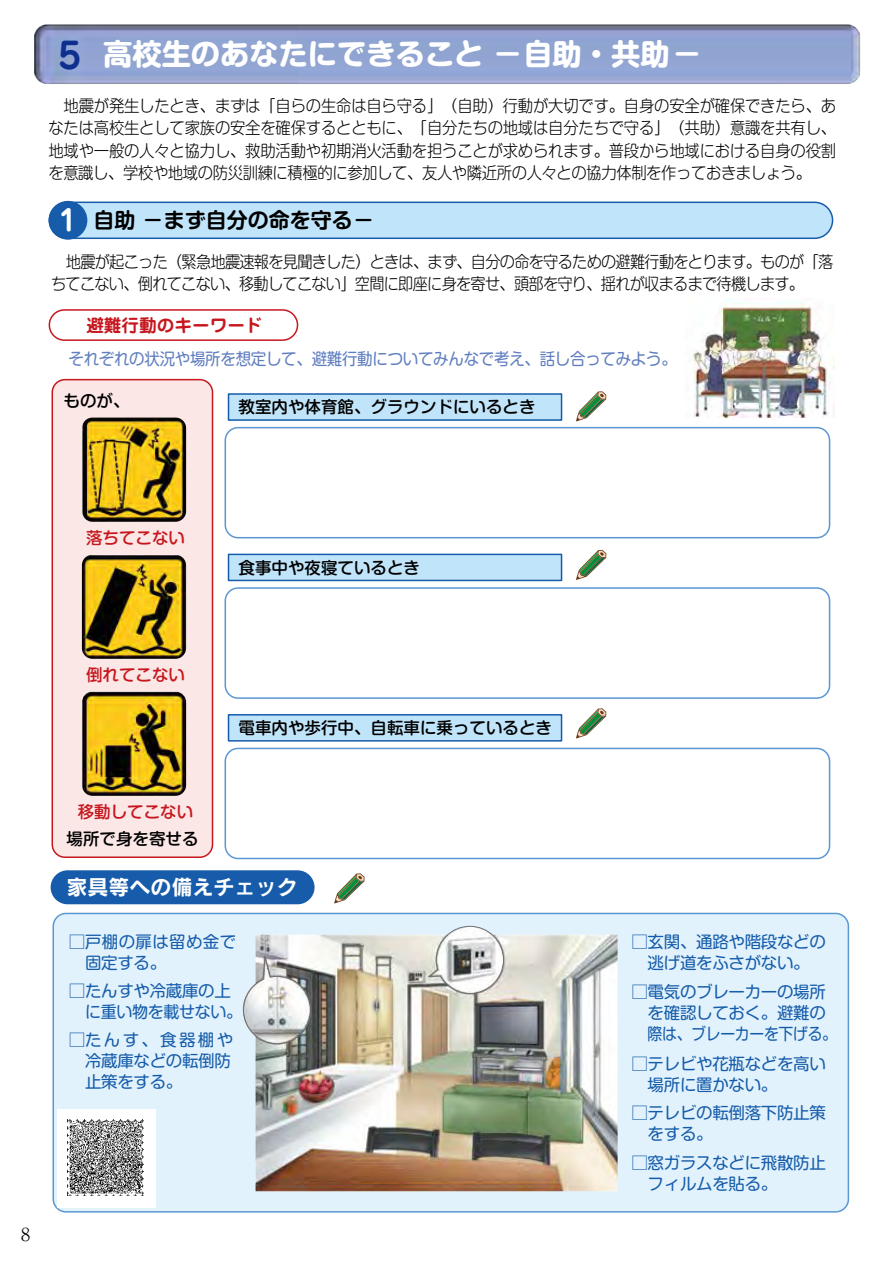
<style>
.page{position:relative;width:893px;height:1263px;background:#fff}
.page>*{position:absolute;margin:0;border:0;box-sizing:border-box;transform-origin:0 0}
.t1{font:700 29.25px "Shin M Go";color:#fff}
.t2{font:700 28.5px "Jun 501 Pro";color:#fff}
.t3{font:700 21px "Shin M Go De";color:#000}
.t4{font:21px "Rodin Pro B";color:#fff}
.t5{font:300 18px "Ryumin Pr 6";color:#000}
.t6{font:700 17.7px "Jun 501 Pro";color:#c7171e}
.t7{font:300 16.5px/22.5px "Shin M Go";letter-spacing:-.045em;color:#000;text-align:justify;scale:.93 1}
.t8{font:16.5px/21px "Shin M Go";letter-spacing:-.02em;color:#165caa}
.t9{font:300 16.5px/21.8px "Shin M Go";letter-spacing:-.045em;color:#000;scale:.92 1}
.t10{font:500 16.5px "Shin M Go";color:#000}
.t11{font:16.5px "Shin M Go";letter-spacing:-.02em;color:#607ebf;scale:.94 1}
.t12{font:500 16.5px "Shin M Go";color:#c7171e}
.t13{font:16.5px/21px "Shin M Go";letter-spacing:.02em;color:#165caa}
.t14{font:16.5px "Shin M Go";letter-spacing:-.02em;color:#165caa;scale:.9 1}
.s1{font-family:"Jun 501 Pro";font-size:36px;color:#0e2f8f}
</style>
<div class="page">
<div style="left:53px;top:913px;width:795px;height:299px;background:#e1f2fc;border-radius:13px"></div>
<div style="left:53px;top:913px;width:796px;height:299px;border:2px solid #5b97d2;border-radius:13px"></div>
<div style="left:57px;top:1109px;width:98px;height:98px;background:#fff"></div>
<img style="left:34px;top:24px;width:827px;height:60px">
<div style="left:49px;top:202px;width:783px;height:36px;background:#c0e4f9;border-radius:18px"></div>
<div style="left:49px;top:202px;width:784px;height:37px;border:2px solid #165caa;border-radius:18px"></div>
<div style="left:49px;top:201px;width:38px;height:39px;background:#165caa;border-radius:50%"></div>
<div style="left:49px;top:309px;width:249px;height:32px;border:2px solid #c7171e;border-radius:15px"></div>
<div style="left:52px;top:380px;width:160px;height:477px;background:#fce7e7;border-radius:13px"></div>
<div style="left:52px;top:379px;width:161px;height:479px;border:2px solid #c7171e;border-radius:13px"></div>
<div style="left:225px;top:427px;width:605px;height:111px;border:2px solid #5b97d2;border-radius:13px"></div>
<img style="left:82px;top:417px;width:104px;height:105px">
<img style="left:82px;top:555px;width:104px;height:104px">
<img style="left:82px;top:692px;width:104px;height:104px">
<img style="left:685px;top:298px;width:149px;height:119px">
<div style="left:228px;top:394px;width:333px;height:26px;background:#c0e4f9"></div>
<div style="left:228px;top:393px;width:334px;height:28px;border:2px solid #165caa"></div>
<div style="left:225px;top:587px;width:605px;height:112px;border:2px solid #5b97d2;border-radius:13px"></div>
<div style="left:228px;top:554px;width:333px;height:26px;background:#c0e4f9"></div>
<div style="left:228px;top:554px;width:334px;height:27px;border:2px solid #165caa"></div>
<div style="left:225px;top:748px;width:605px;height:111px;border:2px solid #5b97d2;border-radius:13px"></div>
<div style="left:228px;top:715px;width:333px;height:26px;background:#c0e4f9"></div>
<div style="left:228px;top:714px;width:334px;height:28px;border:2px solid #165caa"></div>
<svg style="left:576px;top:391px;width:30px;height:30px"></svg>
<svg style="left:576px;top:550px;width:30px;height:30px"></svg>
<svg style="left:576px;top:708px;width:30px;height:30px"></svg>
<svg style="left:334px;top:873px;width:31px;height:30px"></svg>
<div style="left:51px;top:870px;width:264px;height:34px;background:#165caa;border-radius:17px"></div>
<img style="left:255px;top:934px;width:363px;height:257px">
<svg style="left:243px;top:952px;width:69px;height:92px"></svg>
<svg style="left:427px;top:925px;width:77px;height:69px;background:#cccecc"></svg>
<img style="left:68px;top:1119px;width:75px;height:76px">
<h1 class="t1" style="left:58px;top:33px;width:645px"><span class="s1">5</span> 高校生のあなたにできること －自助・共助－</h1>
<p class="t7" style="left:48px;top:93px;width:849px">　地震が発生したとき、まずは「自らの生命は自ら守る」（自助）行動が大切です。自身の安全が確保できたら、あなたは高校生として家族の安全を確保するとともに、「自分たちの地域は自分たちで守る」（共助）意識を共有し、地域や一般の人々と協力し、救助活動や初期消火活動を担うことが求められます。普段から地域における自身の役割を意識し、学校や地域の防災訓練に積極的に参加して、友人や隣近所の人々との協力体制を作っておきましょう。</p>
<h2 class="t2" style="left:59px;top:197px;width:19px">1</h2>
<p class="t3" style="left:93px;top:205px;width:282px">自助 －まず自分の命を守る－</p>
<p class="t9" style="left:51px;top:250px;width:852px;text-indent:15px">地震が起こった（緊急地震速報を見聞きした）ときは、まず、自分の命を守るための避難行動をとります。ものが「落ちてこない、倒れてこない、移動してこない」空間に即座に身を寄せ、頭部を守り、揺れが収まるまで待機します。</p>
<p class="t6" style="left:86px;top:311px;width:178px">避難行動のキーワード</p>
<p class="t11" style="left:68px;top:347px;width:649px">それぞれの状況や場所を想定して、避難行動についてみんなで考え、話し合ってみよう。</p>
<p class="t10" style="left:63px;top:389px;width:67px">ものが、</p>
<p class="t10" style="left:238px;top:395px;width:298px">教室内や体育館、グラウンドにいるとき</p>
<p class="t12" style="left:86px;top:526px;width:100px">落ちてこない</p>
<p class="t12" style="left:86px;top:663px;width:100px">倒れてこない</p>
<p class="t12" style="left:78px;top:800px;width:117px">移動してこない</p>
<p class="t10" style="left:66px;top:827px;width:133px">場所で身を寄せる</p>
<p class="t10" style="left:238px;top:556px;width:183px">食事中や夜寝ているとき</p>
<p class="t10" style="left:238px;top:716px;width:315px">電車内や歩行中、自転車に乗っているとき</p>
<p class="t4" style="left:67px;top:873px;width:233px">家具等への備えチェック</p>
<p class="t13" style="left:69px;top:930px;width:169px">□戸棚の扉は留め金で　固定する。</p>
<p class="t8" style="left:85px;top:979px;width:159px;text-indent:-16px">□たんすや冷蔵庫の上に重い物を載せない。</p>
<p class="t8" style="left:69px;top:1027px;width:166px">□たんす、食器棚や　冷蔵庫などの転倒防　止策をする。</p>
<p class="t5" style="left:21px;top:1220px;width:11px">8</p>
<p class="t8" style="left:631px;top:930px;width:196px">□玄関、通路や階段などの　逃げ道をふさがない。</p>
<p class="t8" style="left:631px;top:980px;width:196px">□電気のブレーカーの場所</p>
<p class="t8" style="left:631px;top:1001px;width:196px">　を確認しておく。避難の</p>
<p class="t14" style="left:648px;top:1022px;width:212px">際は、ブレーカーを下げる。</p>
<p class="t8" style="left:631px;top:1051px;width:196px">□テレビや花瓶などを高い　場所に置かない。</p>
<p class="t8" style="left:631px;top:1101px;width:196px">□テレビの転倒落下防止策　をする。</p>
<p class="t8" style="left:631px;top:1150px;width:196px">□窓ガラスなどに飛散防止　フィルムを貼る。</p>
</div>
